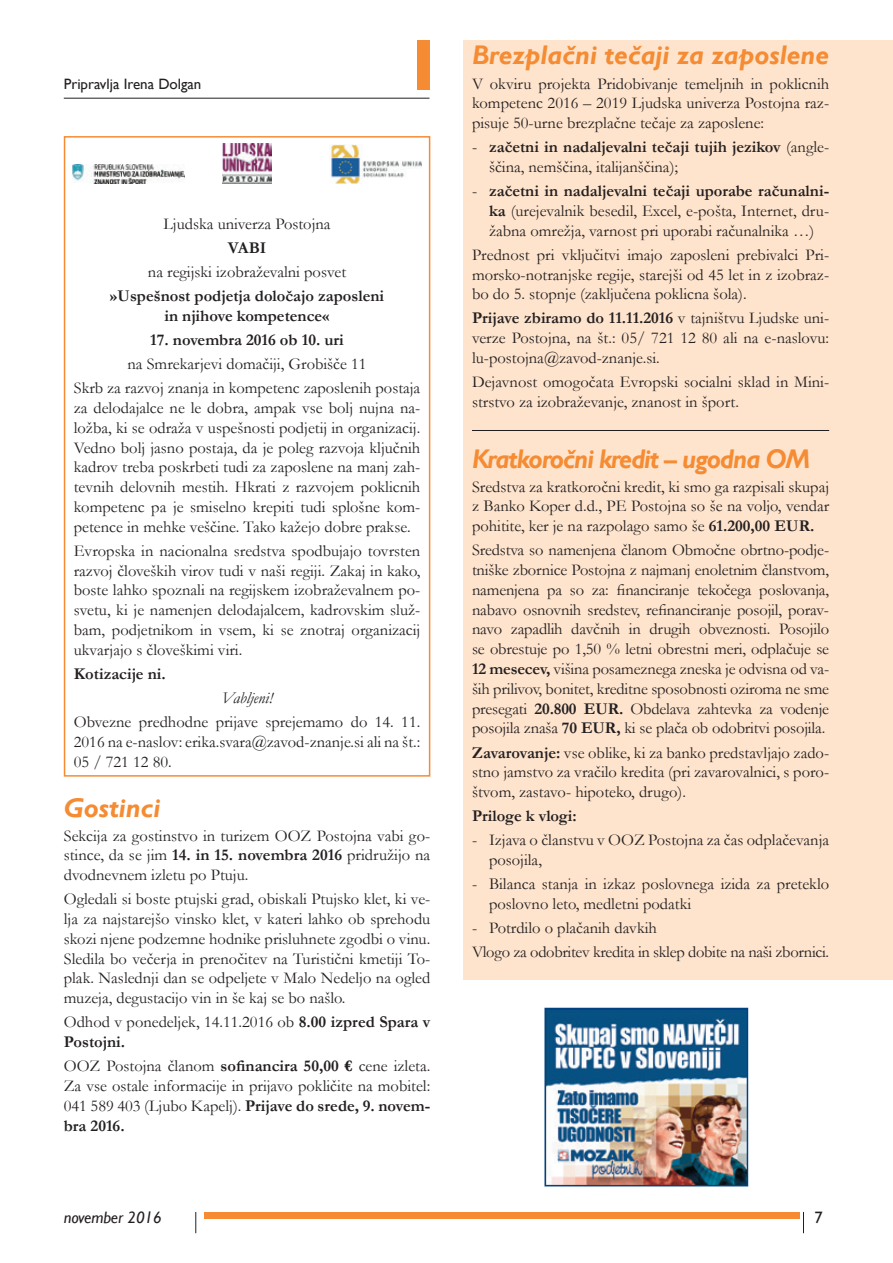
<style>
.page{position:relative;width:893px;height:1263px;background:#fff}
.page>*{position:absolute;margin:0;border:0;box-sizing:border-box;transform-origin:0 0}
.t1{font:italic 700 27px "Gill Sans";color:#f58b32}
.t2{font:italic 700 27px "Gill Sans";letter-spacing:-.04em;color:#f58b32;scale:.95 1}
.t3{font:16.5px/19.8px "Garamond";color:#231f20;text-align:justify}
.t4{font:700 16.5px/19.8px "Garamond";color:#231f20}
.t5{font:16.5px/24px "Garamond";letter-spacing:-.02em;color:#231f20}
.t6{font:italic 16.5px "Gill Sans";letter-spacing:-.01em;color:#231f20}
.t7{font:italic 16.5px "Garamond";color:#231f20}
.t8{font:16.5px "Gill Sans";color:#231f20}
.t9{font:15px "Gill Sans";color:#231f20}
.s1{font-weight:700}
.s2{font-weight:400}
</style>
<div class="page">
<svg style="left:803px;top:1212px;width:1px;height:21px"></svg>
<div style="left:204px;top:1212px;width:595px;height:6px;background:#f58b32"></div>
<svg style="left:196px;top:1212px;width:1px;height:21px"></svg>
<hr style="left:64px;top:98px;width:365px;height:1px;background:#231f20">
<div style="left:417px;top:40px;width:12px;height:49px;background:#f58b32"></div>
<div style="left:463px;top:40px;width:430px;height:939px;background:#fee4cd"></div>
<hr style="left:472px;top:430px;width:357px;height:1px;background:#231f20">
<img style="left:547px;top:1011px;width:198px;height:172px">
<div style="left:544px;top:1008px;width:204px;height:178px;border:2px solid #014282"></div>
<div style="left:64px;top:136px;width:366px;height:641px;border:2px solid #f58b32"></div>
<img style="left:72px;top:165px;width:113px;height:18px">
<img style="left:222px;top:144px;width:50px;height:39px">
<img style="left:331px;top:145px;width:91px;height:38px">
<p class="t9" style="left:64px;top:76px;width:139px">Pripravlja Irena Dolgan</p>
<p class="t3" style="left:164px;top:214px;width:169px">Ljudska univerza Postojna</p>
<p class="t4" style="left:228px;top:238px;width:40px">VABI</p>
<p class="t3" style="left:148px;top:262px;width:200px">na regijski izobraževalni posvet</p>
<p class="t4" style="left:110px;top:286px;width:276px;text-align:center">»Uspešnost podjetja določajo zaposleni in njihove kompetence«</p>
<p class="t4" style="left:150px;top:330px;width:195px">17. novembra 2016 ob 10. uri</p>
<p class="t3" style="left:74px;top:351px;width:348px;line-height:24px;text-align:center">na Smrekarjevi domačiji, Grobišče 11<br>Skrb za razvoj znanja in kompetenc zaposlenih postaja</p>
<p class="t3" style="left:74px;top:397px;width:348px">za delodajalce ne le dobra, ampak vse bolj nujna na&shy;ložba, ki se odraža v uspešnosti podjetij in organizacij.<br>Vedno bolj jasno postaja, da je poleg razvoja ključnih kadrov treba poskrbeti tudi za zaposlene na manj zah&shy;tevnih delovnih mestih. Hkrati z razvojem poklicnih kompetenc pa je smiselno krepiti tudi splošne kom&shy;petence in mehke veščine. Tako kažejo dobre prakse.</p>
<p class="t3" style="left:74px;top:540px;width:348px">Evropska in nacionalna sredstva spodbujajo tovrsten razvoj človeških virov tudi v naši regiji. Zakaj in kako, boste lahko spoznali na regijskem izobraževalnem po&shy;svetu, ki je namenjen delodajalcem, kadrovskim služ&shy;bam, podjetnikom in vsem, ki se znotraj organizacij ukvarjajo s človeškimi viri.</p>
<p class="t4" style="left:74px;top:664px;width:94px">Kotizacije ni.</p>
<p class="t7" style="left:221px;top:687px;width:53px">Vabljeni!</p>
<p class="t3" style="left:74px;top:711px;width:348px">Obvezne predhodne prijave sprejemamo do 14. 11.<br>2016 na e-naslov: erika.svara@zavod-znanje.si ali na št.:<br>05 / 721 12 80.</p>
<h1 class="t1" style="left:64px;top:792px;width:98px">Gostinci</h1>
<p class="t3" style="left:64px;top:825px;width:368px">Sekcija za gostinstvo in turizem OOZ Postojna vabi go&shy;stince, da se jim <span class="s1">14. in 15. novembra 2016</span> pridružijo na dvodnevnem izletu po Ptuju.</p>
<p class="t3" style="left:64px;top:889px;width:368px">Ogledali si boste ptujski grad, obiskali Ptujsko klet, ki ve&shy;lja za najstarejšo vinsko klet, v kateri lahko ob sprehodu skozi njene podzemne hodnike prisluhnete zgodbi o vinu.<br>Sledila bo večerja in prenočitev na Turistični kmetiji To&shy;plak. Naslednji dan se odpeljete v Malo Nedeljo na ogled muzeja, degustacijo vin in še kaj se bo našlo.</p>
<p class="t3" style="left:64px;top:1012px;width:368px">Odhod v ponedeljek, 14.11.2016 ob <span class="s1">8.00 izpred Spara v<br>Postojni.</span></p>
<p class="t3" style="left:64px;top:1056px;width:368px">OOZ Postojna članom <span class="s1">sofinancira 50,00 €</span> cene izleta.<br>Za vse ostale informacije in prijavo pokličite na mobitel:<br>041 589 403 (Ljubo Kapelj). <span class="s1">Prijave do srede, 9. novem&shy;bra 2016.</span></p>
<h1 class="t1" style="left:472px;top:40px;width:359px">Brezplačni tečaji za zaposlene</h1>
<p class="t3" style="left:472px;top:73px;width:359px">V okviru projekta Pridobivanje temeljnih in poklicnih kompetenc 2016 – 2019 Ljudska univerza Postojna raz&shy;pisuje 50-urne brezplačne tečaje za zaposlene:</p>
<p class="t4" style="left:489px;top:137px;width:342px;text-indent:-17px"><span class="s2">-</span> začetni in nadaljevalni tečaji tujih jezikov <span class="s2">(angle&shy;ščina, nemščina, italijanščina);</span></p>
<p class="t3" style="left:489px;top:181px;width:342px;text-indent:-17px">- <span class="s1">začetni in nadaljevalni tečaji uporabe računalni&shy;ka</span> (urejevalnik besedil, Excel, e-pošta, Internet, dru&shy;žabna omrežja, varnost pri uporabi računalnika …)</p>
<p class="t3" style="left:472px;top:244px;width:359px">Prednost pri vključitvi imajo zaposleni prebivalci Pri&shy;morsko-notranjske regije, starejši od 45 let in z izobraz&shy;bo do 5. stopnje (zaključena poklicna šola).</p>
<p class="t3" style="left:472px;top:308px;width:359px"><span class="s1">Prijave zbiramo do 11.11.2016</span> v tajništvu Ljudske uni&shy;verze Postojna, na št.: 05/ 721 12 80 ali na e-naslovu: lu-postojna@zavod-znanje.si.</p>
<p class="t3" style="left:472px;top:371px;width:359px">Dejavnost omogočata Evropski socialni sklad in Mini&shy;strstvo za izobraževanje, znanost in šport.</p>
<h1 class="t2" style="left:472px;top:443px;width:357px">Kratkoročni kredit – ugodna OM</h1>
<p class="t3" style="left:472px;top:476px;width:359px">Sredstva za kratkoročni kredit, ki smo ga razpisali skupaj z Banko Koper d.d., PE Postojna so še na voljo, vendar pohitite, ker je na razpolago samo še <span class="s1">61.200,00 EUR.</span></p>
<p class="t3" style="left:472px;top:540px;width:359px">Sredstva so namenjena članom Območne obrtno-podje&shy;tniške zbornice Postojna z najmanj enoletnim članstvom, namenjena pa so za: financiranje tekočega poslovanja, nabavo osnovnih sredstev, refinanciranje posojil, porav&shy;navo zapadlih davčnih in drugih obveznosti. Posojilo se obrestuje po 1,50 % letni obrestni meri, odplačuje se <span class="s1">12 mesecev,</span> višina posameznega zneska je odvisna od va&shy;ših prilivov, bonitet, kreditne sposobnosti oziroma ne sme presegati <span class="s1">20.800 EUR.</span> Obdelava zahtevka za vodenje posojila znaša <span class="s1">70 EUR,</span> ki se plača ob odobritvi posojila.</p>
<p class="t3" style="left:472px;top:742px;width:359px"><span class="s1">Zavarovanje:</span> vse oblike, ki za banko predstavljajo zado&shy;stno jamstvo za vračilo kredita (pri zavarovalnici, s poro&shy;štvom, zastavo- hipoteko, drugo).</p>
<p class="t4" style="left:472px;top:806px;width:106px">Priloge k vlogi:</p>
<p class="t3" style="left:489px;top:830px;width:342px;text-indent:-17px">- Izjava o članstvu v OOZ Postojna za čas odplačevanja posojila,</p>
<p class="t3" style="left:489px;top:873px;width:342px;text-indent:-17px">- Bilanca stanja in izkaz poslovnega izida za preteklo poslovno leto, medletni podatki</p>
<p class="t5" style="left:472px;top:915px;width:359px">- Potrdilo o plačanih davkih<br>Vlogo za odobritev kredita in sklep dobite na naši zbornici.</p>
<p class="t6" style="left:64px;top:1208px;width:100px">november 2016</p>
<p class="t8" style="left:814px;top:1208px;width:10px">7</p>
</div>
